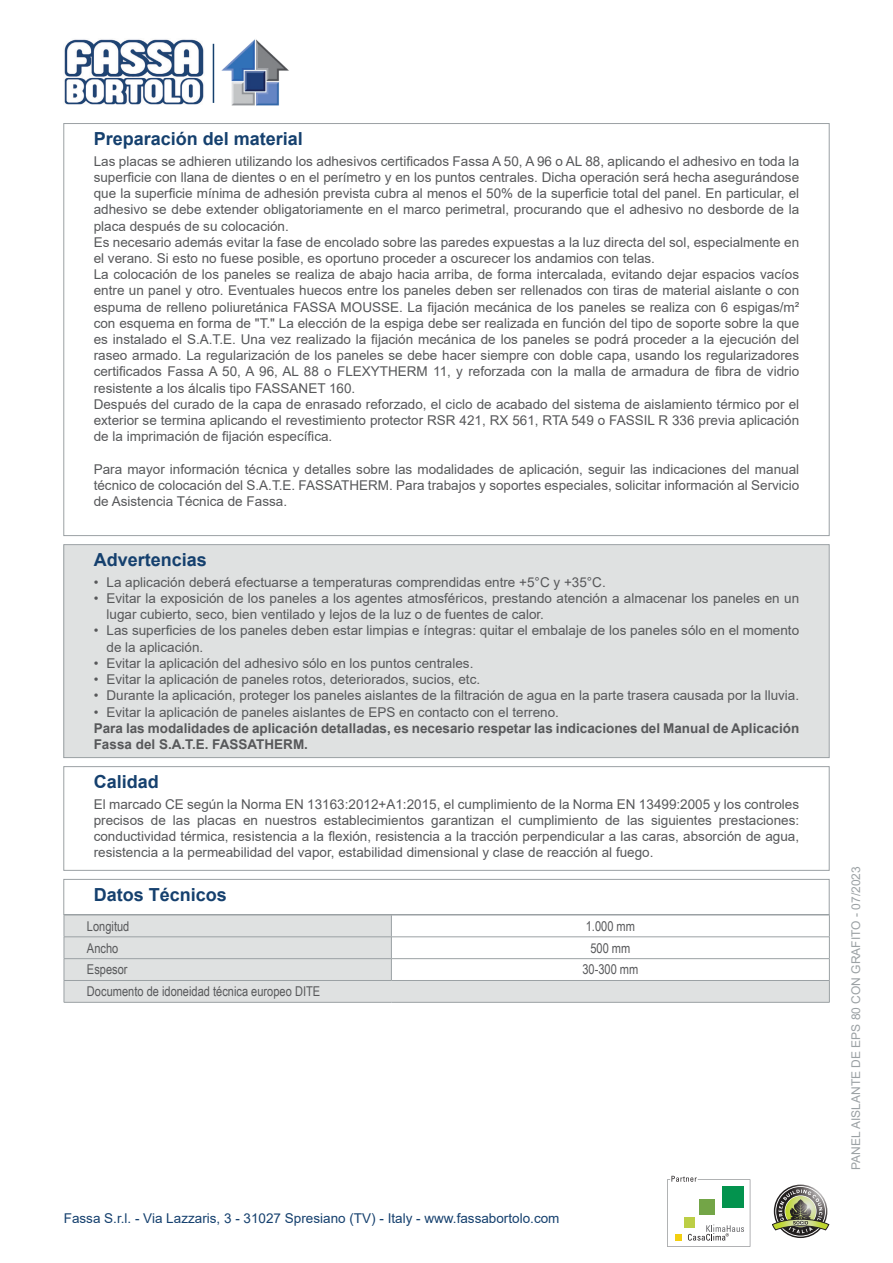
<style>
.page{position:relative;width:893px;height:1263px;background:#fff}
.page>*{position:absolute;margin:0;border:0;box-sizing:border-box;transform-origin:0 0}
.Titolo{font:700 18px "Arial";color:#15406e}
.Lavorazione{font:13.5px/16.2px "Arial";color:#57585a;text-align:justify}
.Qualita{font:13.5px/16.2px "Arial";color:#57585a;text-align:justify}
.Note{font:700 13.5px/16.2px "Arial";color:#57585a}
.t1{font:13.5px "Arial";color:#15406e}
.normale_sx{font:13.5px "Arial Narrow";color:#57585a}
.normale_centrato{font:13.5px "Arial Narrow";color:#57585a}
.t2{font:12px "Arial";color:#9ba1a4}
</style>
<div class="page">
<div style="left:64px;top:545px;width:765px;height:213px;background:#dfe1e1"></div>
<div style="left:64px;top:544px;width:765px;height:214px;border:1px solid #9ba1a4"></div>
<div style="left:64px;top:766px;width:765px;height:104px;border:1px solid #9ba1a4"></div>
<div style="left:64px;top:879px;width:765px;height:36px;border:1px solid #9ba1a4"></div>
<svg style="left:65px;top:916px;width:764px;height:86px;fill:#dfe1e1"></svg>
<hr style="left:64px;top:915px;width:327px;height:1px;background:#9ba1a4">
<hr style="left:391px;top:915px;width:439px;height:1px;background:#9ba1a4">
<hr style="left:64px;top:936px;width:327px;height:1px;background:#9ba1a4">
<hr style="left:391px;top:936px;width:439px;height:1px;background:#9ba1a4">
<hr style="left:64px;top:958px;width:327px;height:1px;background:#9ba1a4">
<hr style="left:391px;top:958px;width:439px;height:1px;background:#9ba1a4">
<svg style="left:391px;top:915px;width:1px;height:65px"></svg>
<hr style="left:64px;top:980px;width:327px;height:1px;background:#9ba1a4">
<svg style="left:64px;top:915px;width:1px;height:87px"></svg>
<hr style="left:391px;top:980px;width:439px;height:1px;background:#9ba1a4">
<svg style="left:829px;top:915px;width:1px;height:87px"></svg>
<hr style="left:64px;top:1002px;width:327px;height:1px;background:#9ba1a4">
<hr style="left:391px;top:1002px;width:439px;height:1px;background:#9ba1a4">
<svg style="left:667px;top:1176px;width:83px;height:71px"></svg>
<svg style="left:772px;top:1186px;width:57px;height:50px"></svg>
<img style="left:64px;top:39px;width:140px;height:66px">
<hr style="left:213px;top:44px;width:1px;height:59px;background:#15406e">
<img style="left:221px;top:39px;width:68px;height:67px">
<p class="Titolo" style="left:94px;top:126px;width:211px">Preparación del material</p>
<p class="Lavorazione" style="left:94px;top:153px;width:707px">Las placas se adhieren utilizando los adhesivos certificados Fassa A 50, A 96 o AL 88, aplicando el adhesivo en toda la superficie con llana de dientes o en el perímetro y en los puntos centrales. Dicha operación será hecha asegurándose que la superficie mínima de adhesión prevista cubra al menos el 50% de la superficie total del panel. En particular, el adhesivo se debe extender obligatoriamente en el marco perimetral, procurando que el adhesivo no desborde de la placa después de su colocación.</p>
<p class="Lavorazione" style="left:94px;top:234px;width:707px">Es necesario además evitar la fase de encolado sobre las paredes expuestas a la luz directa del sol, especialmente en el verano. Si esto no fuese posible, es oportuno proceder a oscurecer los andamios con telas.</p>
<p class="Lavorazione" style="left:94px;top:266px;width:707px">La colocación de los paneles se realiza de abajo hacia arriba, de forma intercalada, evitando dejar espacios vacíos entre un panel y otro. Eventuales huecos entre los paneles deben ser rellenados con tiras de material aislante o con espuma de relleno poliuretánica FASSA MOUSSE. La fijación mecánica de los paneles se realiza con 6 espigas/m² con esquema en forma de "T." La elección de la espiga debe ser realizada en función del tipo de soporte sobre la que es instalado el S.A.T.E. Una vez realizado la fijación mecánica de los paneles se podrá proceder a la ejecución del raseo armado. La regularización de los paneles se debe hacer siempre con doble capa, usando los regularizadores certificados Fassa A 50, A 96, AL 88 o FLEXYTHERM 11, y reforzada con la malla de armadura de fibra de vidrio resistente a los álcalis tipo FASSANET 160.</p>
<p class="Lavorazione" style="left:94px;top:396px;width:707px">Después del curado de la capa de enrasado reforzado, el ciclo de acabado del sistema de aislamiento térmico por el exterior se termina aplicando el revestimiento protector RSR 421, RX 561, RTA 549 o FASSIL R 336 previa aplicación de la imprimación de fijación específica.</p>
<p class="Lavorazione" style="left:94px;top:461px;width:707px">Para mayor información técnica y detalles sobre las modalidades de aplicación, seguir las indicaciones del manual técnico de colocación del S.A.T.E. FASSATHERM. Para trabajos y soportes especiales, solicitar información al Servicio de Asistencia Técnica de Fassa.</p>
<p class="Titolo" style="left:94px;top:547px;width:115px">Advertencias</p>
<p class="Lavorazione" style="left:94px;top:574px;width:514px">• La aplicación deberá efectuarse a temperaturas comprendidas entre +5°C y +35°C.</p>
<p class="Lavorazione" style="left:106px;top:590px;width:694px;text-indent:-13px">• Evitar la exposición de los paneles a los agentes atmosféricos, prestando atención a almacenar los paneles en un lugar cubierto, seco, bien ventilado y lejos de la luz o de fuentes de calor.</p>
<p class="Lavorazione" style="left:106px;top:622px;width:694px;text-indent:-13px">• Las superficies de los paneles deben estar limpias e íntegras: quitar el embalaje de los paneles sólo en el momento de la aplicación.</p>
<p class="Lavorazione" style="left:94px;top:655px;width:381px">• Evitar la aplicación del adhesivo sólo en los puntos centrales.</p>
<p class="Lavorazione" style="left:94px;top:671px;width:388px">• Evitar la aplicación de paneles rotos, deteriorados, sucios, etc.</p>
<p class="Lavorazione" style="left:94px;top:687px;width:707px">• Durante la aplicación, proteger los paneles aislantes de la filtración de agua en la parte trasera causada por la lluvia.</p>
<p class="Lavorazione" style="left:94px;top:703px;width:467px">• Evitar la aplicación de paneles aislantes de EPS en contacto con el terreno.</p>
<p class="Note" style="left:94px;top:720px;width:707px">Para las modalidades de aplicación detalladas, es necesario respetar las indicaciones del Manual de Aplicación<br>Fassa del S.A.T.E. FASSATHERM.</p>
<p class="Titolo" style="left:94px;top:769px;width:67px">Calidad</p>
<p class="Qualita" style="left:94px;top:796px;width:707px">El marcado CE según la Norma EN 13163:2012+A1:2015, el cumplimiento de la Norma EN 13499:2005 y los controles precisos de las placas en nuestros establecimientos garantizan el cumplimiento de las siguientes prestaciones: conductividad térmica, resistencia a la flexión, resistencia a la tracción perpendicular a las caras, absorción de agua, resistencia a la permeabilidad del vapor, estabilidad dimensional y clase de reacción al fuego.</p>
<p class="Titolo" style="left:94px;top:882px;width:135px">Datos Técnicos</p>
<p class="normale_sx" style="left:87px;top:916px;width:44px">Longitud</p>
<p class="normale_centrato" style="left:586px;top:916px;width:51px">1.000 mm</p>
<p class="normale_sx" style="left:87px;top:938px;width:33px">Ancho</p>
<p class="normale_centrato" style="left:590px;top:938px;width:41px">500 mm</p>
<p class="normale_sx" style="left:87px;top:960px;width:42px">Espesor</p>
<p class="normale_centrato" style="left:582px;top:960px;width:57px">30-300 mm</p>
<p class="normale_sx" style="left:87px;top:982px;width:235px">Documento de idoneidad técnica europeo DITE</p>
<p class="t1" style="left:64px;top:1208px;width:497px">Fassa S.r.l. - Via Lazzaris, 3 - 31027 Spresiano (TV) - Italy - www.fassabortolo.com</p>
<p class="t2" style="left:848px;top:1170px;width:305px;rotate:-90deg">PANEL AISLANTE DE EPS 80 CON GRAFITO - 07/2023</p>
</div>
